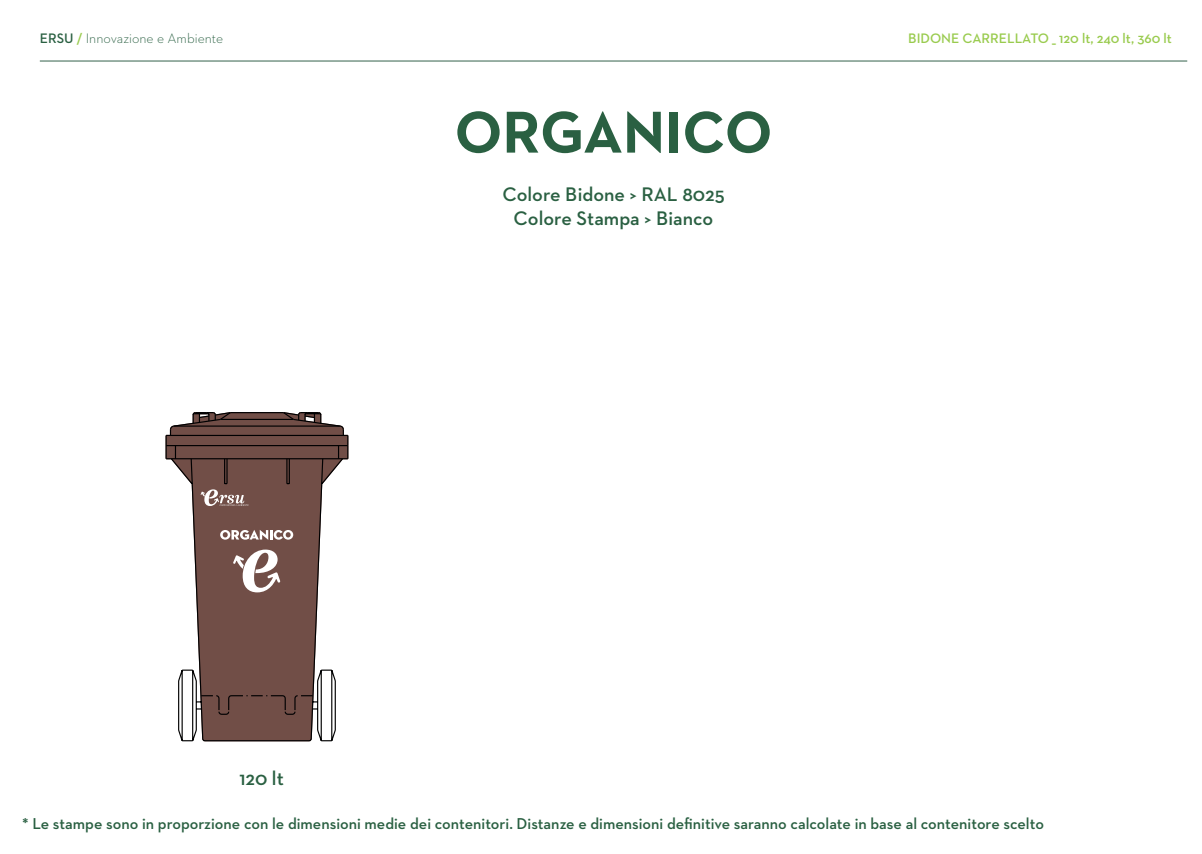
<style>
.page{position:relative;width:1202px;height:854px;background:#fff}
.page>*{position:absolute;margin:0;border:0;box-sizing:border-box;transform-origin:0 0}
.t1{font:700 60px "Neutraface 2 Text";color:#2a6042}
.t2{font:600 20px/24px "Neutraface 2 Text";color:#2a6042;text-align:center}
.t3{font:600 16px "Neutraface 2 Text";color:#2a6042}
.t4{font:600 14px "Neutraface 2 Text";color:#99cb4e}
.t5{font:300 14px "Neutraface 2 Text";color:#2a6042}
.s1{font-weight:600}
.s2{font-weight:600;color:#99cb4e}
</style>
<div class="page">
<hr style="left:166px;top:458px;width:182px;height:1px;background:#000001">
<svg style="left:166px;top:429px;width:182px;height:29px"></svg>
<svg style="left:170px;top:412px;width:174px;height:330px"></svg>
<svg style="left:200px;top:694px;width:114px;height:21px;background:#674841"></svg>
<hr style="left:40px;top:61px;width:1147px;height:1px;background:#34624c">
<svg style="left:201px;top:489px;width:48px;height:17px"></svg>
<svg style="left:220px;top:529px;width:73px;height:10px"></svg>
<svg style="left:233px;top:549px;width:47px;height:43px"></svg>
<p class="t5" style="left:40px;top:29px;width:185px"><span class="s1">ERSU</span> <span class="s2">/</span> Innovazione e Ambiente</p>
<p class="t4" style="left:908px;top:29px;width:265px">BIDONE CARRELLATO _ 120 lt, 240 lt, 360 lt</p>
<h1 class="t1" style="left:454px;top:94px;width:320px">ORGANICO</h1>
<p class="t2" style="left:502px;top:181px;width:224px">Colore Bidone &gt; RAL 8025<br>Colore Stampa &gt; Bianco</p>
<p class="t2" style="left:239px;top:766px;width:46px">120 lt</p>
<p class="t3" style="left:22px;top:812px;width:1023px">* Le stampe sono in proporzione con le dimensioni medie dei contenitori. Distanze e dimensioni definitive saranno calcolate in base al contenitore scelto</p>
</div>
